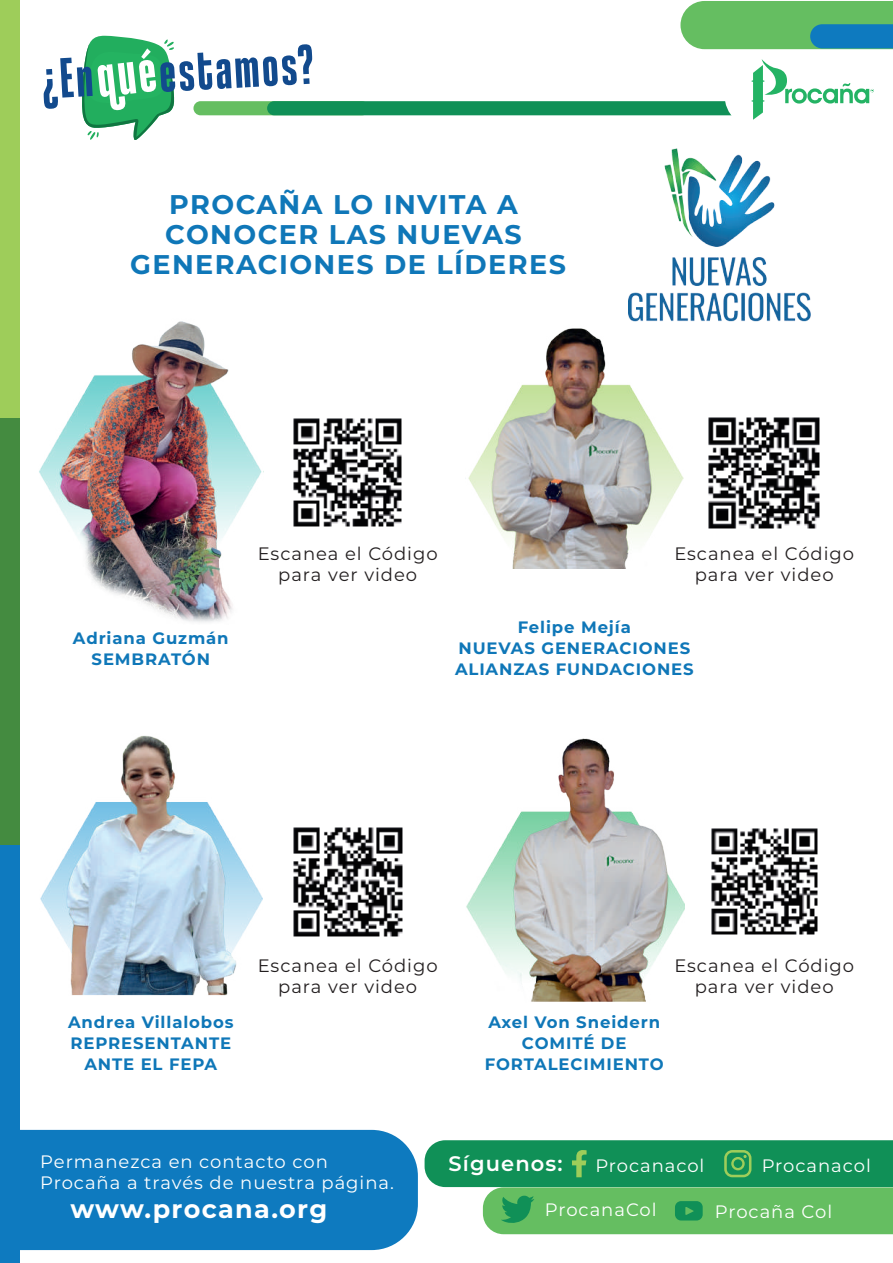
<style>
.page{position:relative;width:893px;height:1263px;background:#fff}
.page>*{position:absolute;margin:0;border:0;box-sizing:border-box;transform-origin:0 0}
.t1{font:59.4px "Coolvetica Compressed Hv";color:#124a8d}
.t2{font:700 27px/30px "Montserrat";letter-spacing:.055em;color:#0f77b8;text-align:center}
.t3{font:700 25.5px "Montserrat";letter-spacing:.055em;color:#fff}
.t4{font:600 21px "Montserrat";letter-spacing:.055em;color:#fff}
.t5{font:18px/21px "Montserrat";letter-spacing:.055em;color:#231f20;text-align:center}
.t6{font:18px/21px "Montserrat";letter-spacing:.055em;color:#fff}
.t7{font:700 16.5px/21px "Montserrat";letter-spacing:.055em;color:#0f77b8;text-align:center}
</style>
<div class="page">
<div style="left:193px;top:101px;width:176px;height:14px;background:#65be61;border-radius:7px"></div>
<div style="left:0;top:0;width:20px;height:419px;background:#9ecd5a"></div>
<div style="left:0;top:419px;width:20px;height:426px;background:#448b40"></div>
<div style="left:0;top:845px;width:20px;height:418px;background:#0e7abf"></div>
<div style="left:20px;top:1130px;width:398px;height:120px;background:#0e7abf"></div>
<svg style="left:425px;top:1140px;width:468px;height:94px;background:#46ab67"></svg>
<svg style="left:267px;top:1px;width:626px;height:119px"></svg>
<img style="left:629px;top:148px;width:181px;height:174px">
<img style="left:39px;top:321px;width:225px;height:301px">
<img style="left:466px;top:738px;width:218px;height:264px">
<img style="left:40px;top:735px;width:223px;height:261px">
<img style="left:465px;top:313px;width:219px;height:256px">
<img style="left:708px;top:417px;width:112px;height:112px">
<img style="left:293px;top:418px;width:109px;height:109px">
<img style="left:293px;top:827px;width:110px;height:110px">
<img style="left:711px;top:828px;width:107px;height:107px">
<svg style="left:82px;top:36px;width:93px;height:104px"></svg>
<h1 class="t1" style="left:158px;top:39px;width:156px;rotate:-3deg">estamos?</h1>
<h2 class="t2" style="left:130px;top:188px;width:437px">PROCAÑA LO INVITA A<br>CONOCER LAS NUEVAS<br>GENERACIONES DE LÍDERES</h2>
<p class="t5" style="left:258px;top:543px;width:181px">Escanea el Código para ver video</p>
<p class="t5" style="left:674px;top:543px;width:181px">Escanea el Código para ver video</p>
<p class="t7" style="left:73px;top:626px;width:157px">Adriana Guzmán<br>SEMBRATÓN</p>
<p class="t7" style="left:455px;top:616px;width:240px">Felipe Mejía<br>NUEVAS GENERACIONES<br>ALIANZAS FUNDACIONES</p>
<p class="t5" style="left:258px;top:954px;width:181px">Escanea el Código para ver video</p>
<p class="t5" style="left:674px;top:954px;width:181px">Escanea el Código para ver video</p>
<p class="t7" style="left:68px;top:1010px;width:167px">Andrea Villalobos<br>REPRESENTANTE<br>ANTE EL FEPA</p>
<p class="t7" style="left:485px;top:1010px;width:180px">Axel Von Sneidern<br>COMITÉ DE<br>FORTALECIMIENTO</p>
<p class="t6" style="left:40px;top:1151px;width:355px">Permanezca en contacto con<br>Procaña a través de nuestra página.</p>
<h3 class="t3" style="left:70px;top:1190px;width:258px">www.procana.org</h3>
<p class="t4" style="left:449px;top:1149px;width:116px">Síguenos:</p>
<p class="t6" style="left:762px;top:1154px;width:111px">Procanacol</p>
<p class="t6" style="left:595px;top:1154px;width:111px">Procanacol</p>
<p class="t6" style="left:545px;top:1198px;width:113px">ProcanaCol</p>
<p class="t6" style="left:715px;top:1200px;width:119px">Procaña Col</p>
</div>
